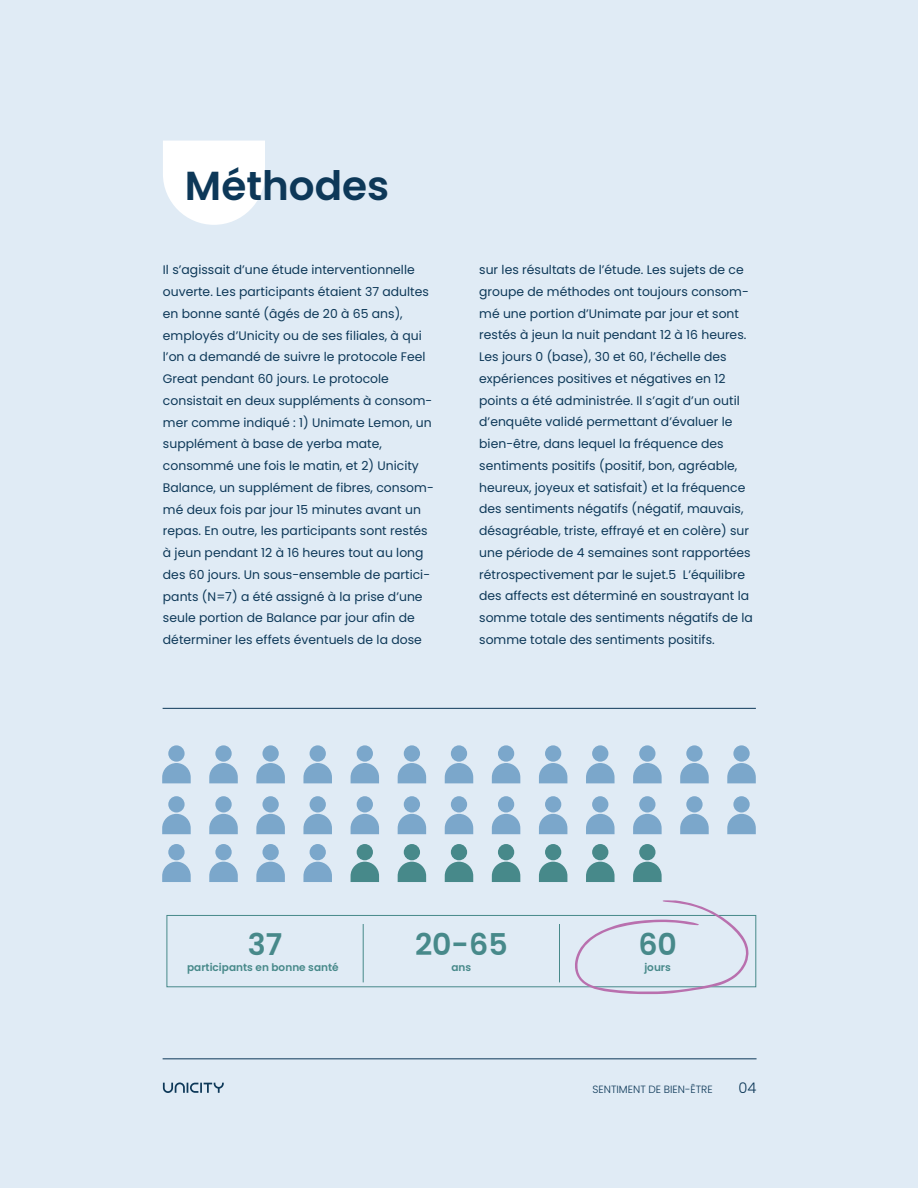
<style>
.page{position:relative;width:918px;height:1188px;background:#e0ebf5}
.page>*{position:absolute;margin:0;border:0;box-sizing:border-box;transform-origin:0 0}
.t1{font:600 40.5px "Poppins";color:#0d3858}
.t2{font:600 30px "Poppins";color:#47898a}
.t3{font:300 14.7px "Poppins";color:#0d3858}
.t4{font:12.3px/21.8px "Poppins";color:#0d3858}
.t5{font:600 10.5px "Poppins";color:#47898a}
.t6{font:300 10.5px "Poppins";color:#0d3858}
</style>
<div class="page">
<hr style="left:163px;top:1058px;width:594px;height:1px;background:#0d3858">
<svg style="left:163px;top:1082px;width:61px;height:11px"></svg>
<svg style="left:163px;top:141px;width:102px;height:84px;background:#fafcfd"></svg>
<hr style="left:163px;top:708px;width:593px;height:1px;background:#0d3858">
<svg style="left:162px;top:763px;width:29px;height:20px"></svg>
<div style="left:168px;top:745px;width:17px;height:17px;background:#7ba7cb;border-radius:50%"></div>
<svg style="left:209px;top:763px;width:29px;height:20px"></svg>
<div style="left:215px;top:745px;width:17px;height:17px;background:#7ba7cb;border-radius:50%"></div>
<svg style="left:256px;top:763px;width:29px;height:20px"></svg>
<div style="left:262px;top:745px;width:17px;height:17px;background:#7ba7cb;border-radius:50%"></div>
<svg style="left:303px;top:763px;width:29px;height:20px"></svg>
<div style="left:310px;top:745px;width:16px;height:17px;background:#7ba7cb;border-radius:50%"></div>
<svg style="left:351px;top:763px;width:28px;height:20px"></svg>
<div style="left:357px;top:745px;width:16px;height:17px;background:#7ba7cb;border-radius:50%"></div>
<svg style="left:398px;top:763px;width:28px;height:20px"></svg>
<div style="left:404px;top:745px;width:16px;height:17px;background:#7ba7cb;border-radius:50%"></div>
<svg style="left:445px;top:763px;width:28px;height:20px"></svg>
<div style="left:451px;top:745px;width:16px;height:17px;background:#7ba7cb;border-radius:50%"></div>
<svg style="left:492px;top:763px;width:28px;height:20px"></svg>
<div style="left:498px;top:745px;width:16px;height:17px;background:#7ba7cb;border-radius:50%"></div>
<svg style="left:539px;top:763px;width:28px;height:20px"></svg>
<div style="left:545px;top:745px;width:16px;height:17px;background:#7ba7cb;border-radius:50%"></div>
<svg style="left:586px;top:763px;width:29px;height:20px"></svg>
<div style="left:592px;top:745px;width:16px;height:17px;background:#7ba7cb;border-radius:50%"></div>
<svg style="left:633px;top:763px;width:29px;height:20px"></svg>
<div style="left:639px;top:745px;width:17px;height:17px;background:#7ba7cb;border-radius:50%"></div>
<svg style="left:680px;top:763px;width:29px;height:20px"></svg>
<div style="left:686px;top:745px;width:17px;height:17px;background:#7ba7cb;border-radius:50%"></div>
<svg style="left:727px;top:763px;width:29px;height:20px"></svg>
<div style="left:733px;top:745px;width:17px;height:17px;background:#7ba7cb;border-radius:50%"></div>
<svg style="left:162px;top:814px;width:29px;height:20px"></svg>
<div style="left:168px;top:796px;width:17px;height:17px;background:#7ba7cb;border-radius:50%"></div>
<svg style="left:209px;top:814px;width:29px;height:20px"></svg>
<div style="left:215px;top:796px;width:17px;height:17px;background:#7ba7cb;border-radius:50%"></div>
<svg style="left:256px;top:814px;width:29px;height:20px"></svg>
<div style="left:262px;top:796px;width:17px;height:17px;background:#7ba7cb;border-radius:50%"></div>
<svg style="left:303px;top:814px;width:29px;height:20px"></svg>
<div style="left:310px;top:796px;width:16px;height:17px;background:#7ba7cb;border-radius:50%"></div>
<svg style="left:351px;top:814px;width:28px;height:20px"></svg>
<div style="left:357px;top:796px;width:16px;height:17px;background:#7ba7cb;border-radius:50%"></div>
<svg style="left:398px;top:814px;width:28px;height:20px"></svg>
<div style="left:404px;top:796px;width:16px;height:17px;background:#7ba7cb;border-radius:50%"></div>
<svg style="left:445px;top:814px;width:28px;height:20px"></svg>
<div style="left:451px;top:796px;width:16px;height:17px;background:#7ba7cb;border-radius:50%"></div>
<svg style="left:492px;top:814px;width:28px;height:20px"></svg>
<div style="left:498px;top:796px;width:16px;height:17px;background:#7ba7cb;border-radius:50%"></div>
<svg style="left:539px;top:814px;width:28px;height:20px"></svg>
<div style="left:545px;top:796px;width:16px;height:17px;background:#7ba7cb;border-radius:50%"></div>
<svg style="left:586px;top:814px;width:29px;height:20px"></svg>
<div style="left:592px;top:796px;width:16px;height:17px;background:#7ba7cb;border-radius:50%"></div>
<svg style="left:633px;top:814px;width:29px;height:20px"></svg>
<div style="left:639px;top:796px;width:17px;height:17px;background:#7ba7cb;border-radius:50%"></div>
<svg style="left:680px;top:814px;width:29px;height:20px"></svg>
<div style="left:686px;top:796px;width:17px;height:17px;background:#7ba7cb;border-radius:50%"></div>
<svg style="left:727px;top:814px;width:29px;height:20px"></svg>
<div style="left:733px;top:796px;width:17px;height:17px;background:#7ba7cb;border-radius:50%"></div>
<svg style="left:162px;top:862px;width:29px;height:20px"></svg>
<div style="left:168px;top:844px;width:17px;height:16px;background:#7ba7cb;border-radius:50%"></div>
<svg style="left:209px;top:862px;width:29px;height:20px"></svg>
<div style="left:215px;top:844px;width:17px;height:16px;background:#7ba7cb;border-radius:50%"></div>
<svg style="left:256px;top:862px;width:29px;height:20px"></svg>
<div style="left:262px;top:844px;width:17px;height:16px;background:#7ba7cb;border-radius:50%"></div>
<svg style="left:303px;top:862px;width:29px;height:20px"></svg>
<div style="left:310px;top:844px;width:16px;height:16px;background:#7ba7cb;border-radius:50%"></div>
<svg style="left:351px;top:862px;width:28px;height:20px"></svg>
<div style="left:357px;top:844px;width:16px;height:16px;background:#47898a;border-radius:50%"></div>
<svg style="left:398px;top:862px;width:28px;height:20px"></svg>
<div style="left:404px;top:844px;width:16px;height:16px;background:#47898a;border-radius:50%"></div>
<svg style="left:445px;top:862px;width:28px;height:20px"></svg>
<div style="left:451px;top:844px;width:16px;height:16px;background:#47898a;border-radius:50%"></div>
<svg style="left:492px;top:862px;width:28px;height:20px"></svg>
<div style="left:498px;top:844px;width:16px;height:16px;background:#47898a;border-radius:50%"></div>
<svg style="left:539px;top:862px;width:28px;height:20px"></svg>
<div style="left:545px;top:844px;width:16px;height:16px;background:#47898a;border-radius:50%"></div>
<svg style="left:586px;top:862px;width:29px;height:20px"></svg>
<div style="left:592px;top:844px;width:16px;height:16px;background:#47898a;border-radius:50%"></div>
<svg style="left:633px;top:862px;width:29px;height:20px"></svg>
<div style="left:639px;top:844px;width:17px;height:16px;background:#47898a;border-radius:50%"></div>
<div style="left:167px;top:915px;width:589px;height:72px;border:1px solid #47898a"></div>
<hr style="left:363px;top:924px;width:1px;height:58px;background:#47898a">
<hr style="left:559px;top:924px;width:1px;height:58px;background:#47898a">
<svg style="left:575px;top:900px;width:174px;height:94px"></svg>
<h1 class="t1" style="left:185px;top:163px;width:206px">Méthodes</h1>
<p class="t4" style="left:163px;top:259px;width:272px">Il s’agissait d’une étude interventionnelle ouverte. Les participants étaient 37 adultes en bonne santé (âgés de 20 à 65 ans), employés d’Unicity ou de ses filiales, à qui l’on a demandé de suivre le protocole Feel Great pendant 60 jours. Le protocole consistait en deux suppléments à consom&shy;mer comme indiqué : 1) Unimate Lemon, un supplément à base de yerba mate, consommé une fois le matin, et 2) Unicity Balance, un supplément de fibres, consom&shy;mé deux fois par jour 15 minutes avant un repas. En outre, les participants sont restés à jeun pendant 12 à 16 heures tout au long des 60 jours. Un sous-ensemble de partici&shy;pants (N=7) a été assigné à la prise d’une seule portion de Balance par jour afin de déterminer les effets éventuels de la dose</p>
<p class="t4" style="left:479px;top:259px;width:275px">sur les résultats de l’étude. Les sujets de ce groupe de méthodes ont toujours consom&shy;mé une portion d’Unimate par jour et sont restés à jeun la nuit pendant 12 à 16 heures.<br>Les jours 0 (base), 30 et 60, l’échelle des expériences positives et négatives en 12 points a été administrée. Il s’agit d’un outil d’enquête validé permettant d’évaluer le bien-être, dans lequel la fréquence des sentiments positifs (positif, bon, agréable, heureux, joyeux et satisfait) et la fréquence des sentiments négatifs (négatif, mauvais, désagréable, triste, effrayé et en colère) sur une période de 4 semaines sont rapportées rétrospectivement par le sujet.5 L’équilibre des affects est déterminé en soustrayant la somme totale des sentiments négatifs de la somme totale des sentiments positifs.</p>
<h2 class="t2" style="left:248px;top:927px;width:36px">37</h2>
<p class="t5" style="left:187px;top:962px;width:153px">participants en bonne santé</p>
<h2 class="t2" style="left:415px;top:927px;width:94px">20-65</h2>
<p class="t5" style="left:451px;top:962px;width:21px">ans</p>
<h2 class="t2" style="left:638px;top:927px;width:40px">60</h2>
<p class="t5" style="left:644px;top:962px;width:28px">jours</p>
<p class="t6" style="left:592px;top:1083px;width:122px">SENTIMENT DE BIEN-ÊTRE</p>
<p class="t3" style="left:739px;top:1079px;width:20px">04</p>
</div>
